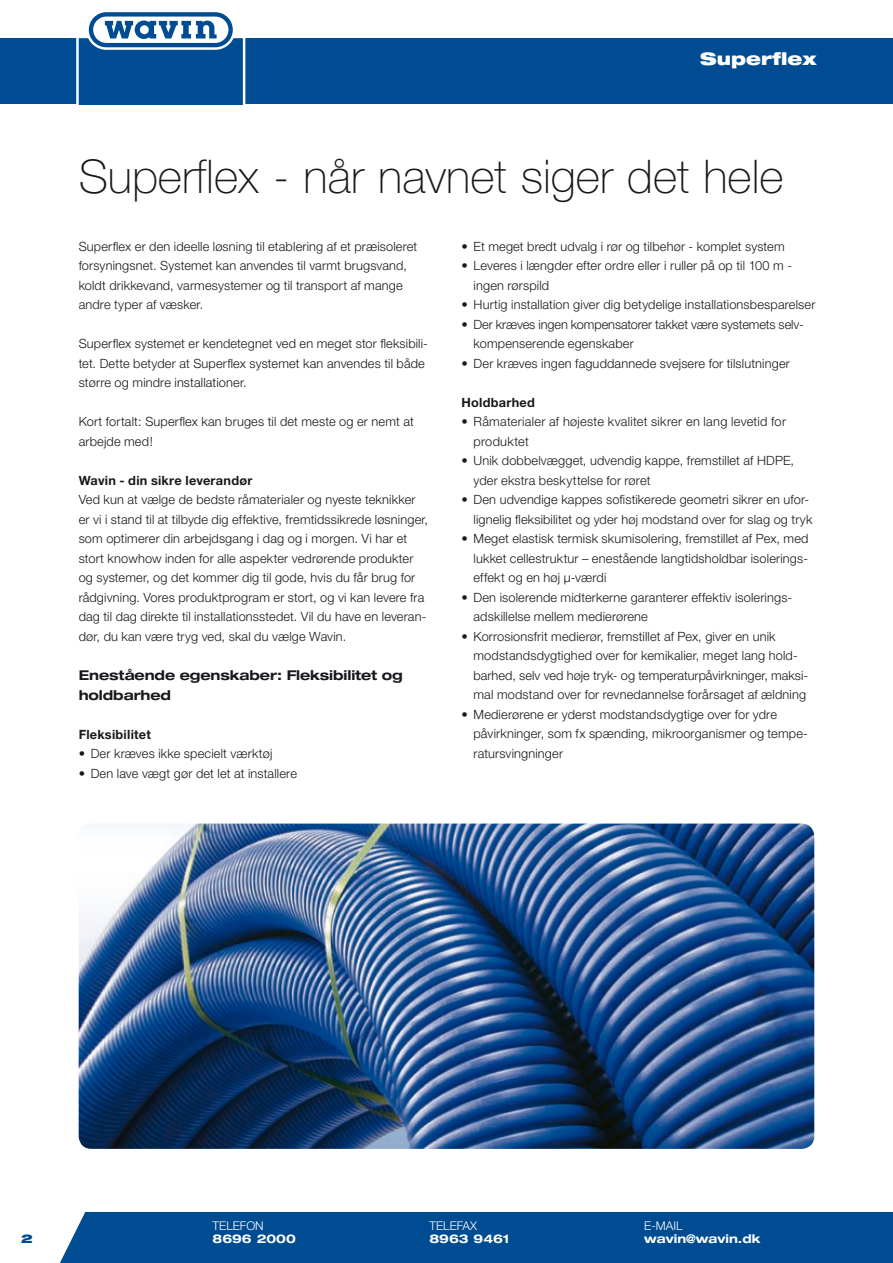
<style>
.page{position:relative;width:893px;height:1263px;background:#fff}
.page>*{position:absolute;margin:0;border:0;box-sizing:border-box;transform-origin:0 0}
.t1{font:100 46.5px "Helvetica Neue";color:#1a171c}
.t2{font:900 expanded 17.25px "Helvetica Neue";color:#fff}
.t3{font:700 expanded 13.5px/19.5px "Helvetica Neue";letter-spacing:-.005em;color:#1a171c}
.t4{font:300 12.75px/19.5px "Helvetica Neue";letter-spacing:.01em;color:#1a171c}
.t5{font:700 12.75px "Helvetica Neue";letter-spacing:.02em;color:#1a171c}
.t6{font:700 expanded 12px "Helvetica Neue";color:#fff}
.t7{font:300 12px "Helvetica Neue";color:#fff}
.t8{font:900 expanded 12px "Helvetica Neue";color:#004c93}
</style>
<div class="page">
<div style="left:0;top:38px;width:893px;height:66px;background:#004c93"></div>
<div style="left:60px;top:1212px;width:833px;height:51px;background:#004c93"></div>
<svg style="left:76px;top:12px;width:169px;height:92px"></svg>
<img style="left:79px;top:823px;width:735px;height:326px">
<h2 class="t2" style="left:700px;top:48px;width:118px">Superflex</h2>
<h1 class="t1" style="left:79px;top:150px;width:706px">Superflex - når navnet siger det hele</h1>
<p class="t4" style="left:462px;top:236px;width:325px">• Et meget bredt udvalg i rør og tilbehør - komplet system</p>
<p class="t4" style="left:474px;top:256px;width:320px;text-indent:-12px">• Leveres i længder efter ordre eller i ruller på op til 100 m - ingen rørspild</p>
<p class="t4" style="left:462px;top:295px;width:355px">• Hurtig installation giver dig betydelige installationsbesparelser</p>
<p class="t4" style="left:474px;top:314px;width:332px;text-indent:-12px">• Der kræves ingen kompensatorer takket være systemets selv&shy;kompenserende egenskaber</p>
<p class="t4" style="left:462px;top:353px;width:330px">• Der kræves ingen faguddannede svejsere for tilslutninger</p>
<p class="t5" style="left:462px;top:394px;width:75px">Holdbarhed</p>
<p class="t4" style="left:473px;top:412px;width:314px;text-indent:-12px">• Råmaterialer af højeste kvalitet sikrer en lang levetid for produktet</p>
<p class="t4" style="left:473px;top:451px;width:322px;text-indent:-12px">• Unik dobbelvægget, udvendig kappe, fremstillet af HDPE, yder ekstra beskyttelse for røret</p>
<p class="t4" style="left:462px;top:490px;width:352px;text-align:right">• Den udvendige kappes sofistikerede geometri sikrer en ufor&shy;lignelig fleksibilitet og yder høj modstand over for slag og tryk</p>
<p class="t4" style="left:473px;top:529px;width:336px;text-align:justify;text-indent:-12px">• Meget elastisk termisk skumisolering, fremstillet af Pex, med lukket cellestruktur – enestående langtidsholdbar isolerings&shy;effekt og en høj µ-værdi</p>
<p class="t4" style="left:473px;top:587px;width:320px;text-indent:-12px">• Den isolerende midterkerne garanterer effektiv isolerings&shy;adskillelse mellem medierørene</p>
<p class="t4" style="left:473px;top:626px;width:336px;text-indent:-12px">• Korrosionsfrit medierør, fremstillet af Pex, giver en unik modstandsdygtighed over for kemikalier, meget lang hold&shy;barhed, selv ved høje tryk- og temperaturpåvirkninger, maksi&shy;mal modstand over for revnedannelse forårsaget af ældning</p>
<p class="t4" style="left:473px;top:704px;width:336px;text-indent:-12px">• Medierørene er yderst modstandsdygtige over for ydre påvirkninger, som fx spænding, mikroorganismer og tempe&shy;ratursvingninger</p>
<p class="t4" style="left:79px;top:236px;width:340px">Superflex er den ideelle løsning til etablering af et præisoleret forsyningsnet. Systemet kan anvendes til varmt brugsvand, koldt drikkevand, varmesystemer og til transport af mange andre typer af væsker.</p>
<p class="t4" style="left:79px;top:334px;width:351px">Superflex systemet er kendetegnet ved en meget stor fleksibili&shy;tet. Dette betyder at Superflex systemet kan anvendes til både større og mindre installationer.</p>
<p class="t4" style="left:79px;top:412px;width:337px">Kort fortalt: Superflex kan bruges til det meste og er nemt at arbejde med!</p>
<p class="t5" style="left:79px;top:472px;width:175px">Wavin - din sikre leverandør</p>
<p class="t4" style="left:79px;top:490px;width:351px">Ved kun at vælge de bedste råmaterialer og nyeste teknikker er vi i stand til at tilbyde dig effektive, fremtidssikrede løsninger, som optimerer din arbejdsgang i dag og i morgen. Vi har et stort knowhow inden for alle aspekter vedrørende produkter og systemer, og det kommer dig til gode, hvis du får brug for rådgivning. Vores produktprogram er stort, og vi kan levere fra dag til dag direkte til installationsstedet. Vil du have en leveran&shy;dør, du kan være tryg ved, skal du vælge Wavin.</p>
<p class="t3" style="left:79px;top:665px;width:325px">Enestående egenskaber: Fleksibilitet og holdbarhed</p>
<p class="t5" style="left:79px;top:726px;width:74px">Fleksibilitet</p>
<p class="t4" style="left:79px;top:743px;width:195px">• Der kræves ikke specielt værktøj</p>
<p class="t4" style="left:79px;top:763px;width:220px">• Den lave vægt gør det let at installere</p>
<p class="t7" style="left:213px;top:1218px;width:53px">telefon</p>
<p class="t6" style="left:213px;top:1231px;width:85px">8696 2000</p>
<p class="t7" style="left:429px;top:1218px;width:49px">telefax</p>
<p class="t6" style="left:429px;top:1231px;width:82px">8963 9461</p>
<p class="t7" style="left:644px;top:1218px;width:40px">e-mail</p>
<p class="t8" style="left:21px;top:1231px;width:13px">2</p>
<p class="t6" style="left:644px;top:1231px;width:118px">wavin@wavin.dk</p>
</div>
